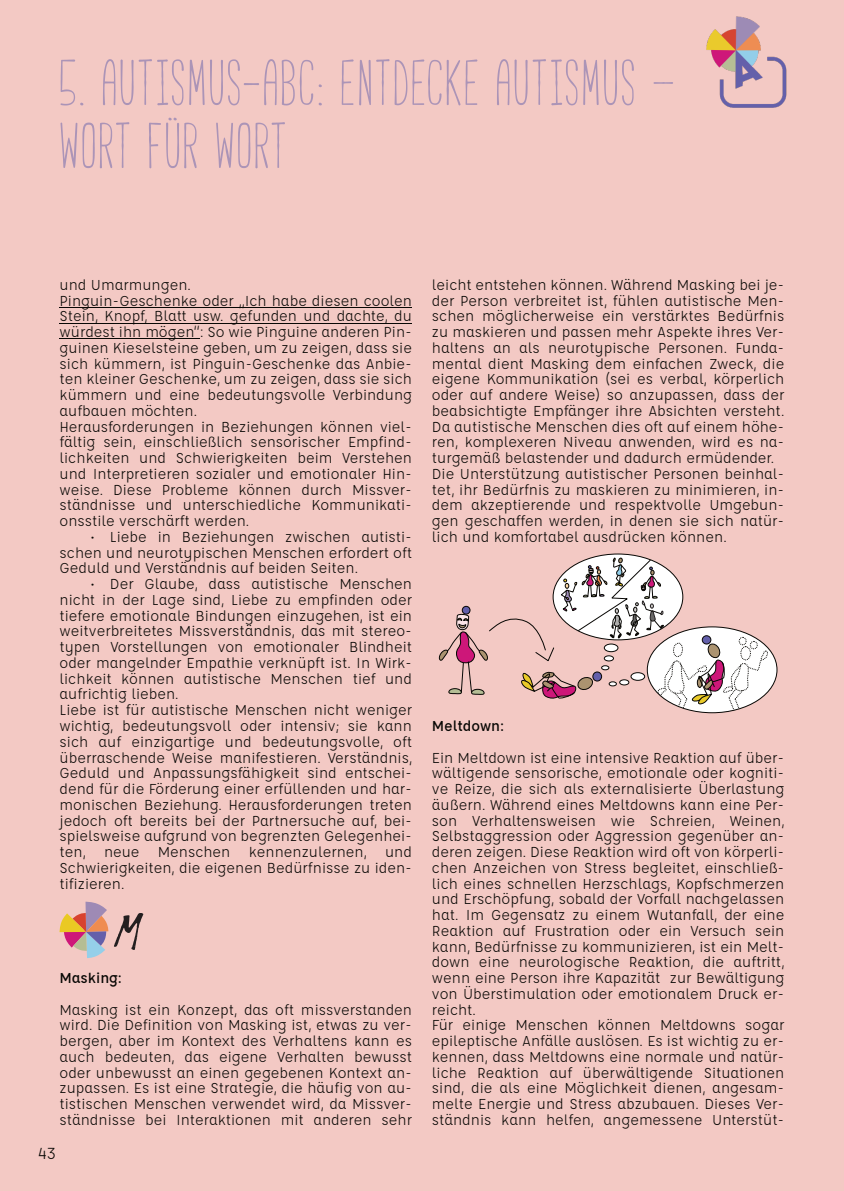
<style>
.page{position:relative;width:844px;height:1191px;background:#fff}
.page>*{position:absolute;margin:0;border:0;box-sizing:border-box;transform-origin:0 0}
.t1{font:63px/63px "Cabana";letter-spacing:.05em;color:rgb(100 95 170/.5)}
.t2{font:58.98px "Odachi";color:#231f20}
.t3{font:17.5px "Affogato";color:#080704}
.t4{font:15.75px/15.8px "Affogato";color:#080704}
.t5{font:500 15.75px "Affogato";color:#080704}
</style>
<div class="page">
<div style="left:0;top:0;width:843px;height:1191px;background:#f3c9c4"></div>
<img style="left:706px;top:16px;width:81px;height:92px">
<hr style="left:60px;top:307px;width:352px;height:1px;background:#080704">
<hr style="left:60px;top:323px;width:352px;height:1px;background:#080704">
<hr style="left:60px;top:338px;width:140px;height:1px;background:#080704">
<svg style="left:438px;top:553px;width:339px;height:160px"></svg>
<svg style="left:59px;top:901px;width:49px;height:57px"></svg>
<h1 class="t1" style="left:60px;top:54px;width:615px">5. AUTISMUS-ABC: ENTDECKE AUTISMUS –<br>WORT FÜR WORT</h1>
<p class="t4" style="left:60px;top:277px;width:354px">und Umarmungen.<br>Pinguin-Geschenke oder ,,Ich habe diesen coolen Stein, Knopf, Blatt usw. gefunden und dachte, du würdest ihn mögen“: So wie Pinguine anderen Pin&shy;guinen Kieselsteine geben, um zu zeigen, dass sie sich kümmern, ist Pinguin-Geschenke das Anbie&shy;ten kleiner Geschenke, um zu zeigen, dass sie sich kümmern und eine bedeutungsvolle Verbindung aufbauen möchten.<br>Herausforderungen in Beziehungen können viel&shy;fältig sein, einschließlich sensorischer Empfind&shy;lichkeiten und Schwierigkeiten beim Verstehen und Interpretieren sozialer und emotionaler Hin&shy;weise. Diese Probleme können durch Missver&shy;ständnisse und unterschiedliche Kommunikati&shy;onsstile verschärft werden.</p>
<p class="t4" style="left:60px;top:529px;width:354px;text-align:justify;text-indent:32px">• Liebe in Beziehungen zwischen autisti&shy;schen und neurotypischen Menschen erfordert oft Geduld und Verständnis auf beiden Seiten.</p>
<p class="t4" style="left:60px;top:576px;width:354px;text-indent:32px">• Der Glaube, dass autistische Menschen nicht in der Lage sind, Liebe zu empfinden oder tiefere emotionale Bindungen einzugehen, ist ein weitverbreitetes Missverständnis, das mit stereo&shy;typen Vorstellungen von emotionaler Blindheit oder mangelnder Empathie verknüpft ist. In Wirk&shy;lichkeit können autistische Menschen tief und aufrichtig lieben.<br>Liebe ist für autistische Menschen nicht weniger wichtig, bedeutungsvoll oder intensiv; sie kann sich auf einzigartige und bedeutungsvolle, oft überraschende Weise manifestieren. Verständnis, Geduld und Anpassungsfähigkeit sind entschei&shy;dend für die Förderung einer erfüllenden und har&shy;monischen Beziehung. Herausforderungen treten jedoch oft bereits bei der Partnersuche auf, bei&shy;spielsweise aufgrund von begrenzten Gelegenhei&shy;ten, neue Menschen kennenzulernen, und Schwierigkeiten, die eigenen Bedürfnisse zu iden&shy;tifizieren.</p>
<h2 class="t2" style="left:117px;top:897px;width:27px">M</h2>
<p class="t5" style="left:60px;top:968px;width:64px">Masking:</p>
<p class="t4" style="left:60px;top:1001px;width:354px;text-align:justify">Masking ist ein Konzept, das oft missverstanden wird. Die Definition von Masking ist, etwas zu ver&shy;bergen, aber im Kontext des Verhaltens kann es auch bedeuten, das eigene Verhalten bewusst oder unbewusst an einen gegebenen Kontext an&shy;zupassen. Es ist eine Strategie, die häufig von au&shy;tistischen Menschen verwendet wird, da Missver&shy;ständnisse bei Interaktionen mit anderen sehr</p>
<p class="t3" style="left:38px;top:1142px;width:19px">43</p>
<p class="t4" style="left:432px;top:277px;width:354px">leicht entstehen können. Während Masking bei je&shy;der Person verbreitet ist, fühlen autistische Men&shy;schen möglicherweise ein verstärktes Bedürfnis zu maskieren und passen mehr Aspekte ihres Ver&shy;haltens an als neurotypische Personen. Funda&shy;mental dient Masking dem einfachen Zweck, die eigene Kommunikation (sei es verbal, körperlich oder auf andere Weise) so anzupassen, dass der beabsichtigte Empfänger ihre Absichten versteht.<br>Da autistische Menschen dies oft auf einem höhe&shy;ren, komplexeren Niveau anwenden, wird es na&shy;turgemäß belastender und dadurch ermüdender.<br>Die Unterstützung autistischer Personen beinhal&shy;tet, ihr Bedürfnis zu maskieren zu minimieren, in&shy;dem akzeptierende und respektvolle Umgebun&shy;gen geschaffen werden, in denen sie sich natür&shy;lich und komfortabel ausdrücken können.</p>
<p class="t5" style="left:432px;top:716px;width:74px">Meltdown:</p>
<p class="t4" style="left:432px;top:749px;width:354px">Ein Meltdown ist eine intensive Reaktion auf über&shy;wältigende sensorische, emotionale oder kogniti&shy;ve Reize, die sich als externalisierte Überlastung äußern. Während eines Meltdowns kann eine Per&shy;son Verhaltensweisen wie Schreien, Weinen, Selbstaggression oder Aggression gegenüber an&shy;deren zeigen. Diese Reaktion wird oft von körperli&shy;chen Anzeichen von Stress begleitet, einschließ&shy;lich eines schnellen Herzschlags, Kopfschmerzen und Erschöpfung, sobald der Vorfall nachgelassen hat. Im Gegensatz zu einem Wutanfall, der eine Reaktion auf Frustration oder ein Versuch sein kann, Bedürfnisse zu kommunizieren, ist ein Melt&shy;down eine neurologische Reaktion, die auftritt, wenn eine Person ihre Kapazität zur Bewältigung von Überstimulation oder emotionalem Druck er&shy;reicht.<br>Für einige Menschen können Meltdowns sogar epileptische Anfälle auslösen. Es ist wichtig zu er&shy;kennen, dass Meltdowns eine normale und natür&shy;liche Reaktion auf überwältigende Situationen sind, die als eine Möglichkeit dienen, angesam&shy;melte Energie und Stress abzubauen. Dieses Ver&shy;ständnis kann helfen, angemessene Unterstüt-</p>
</div>
